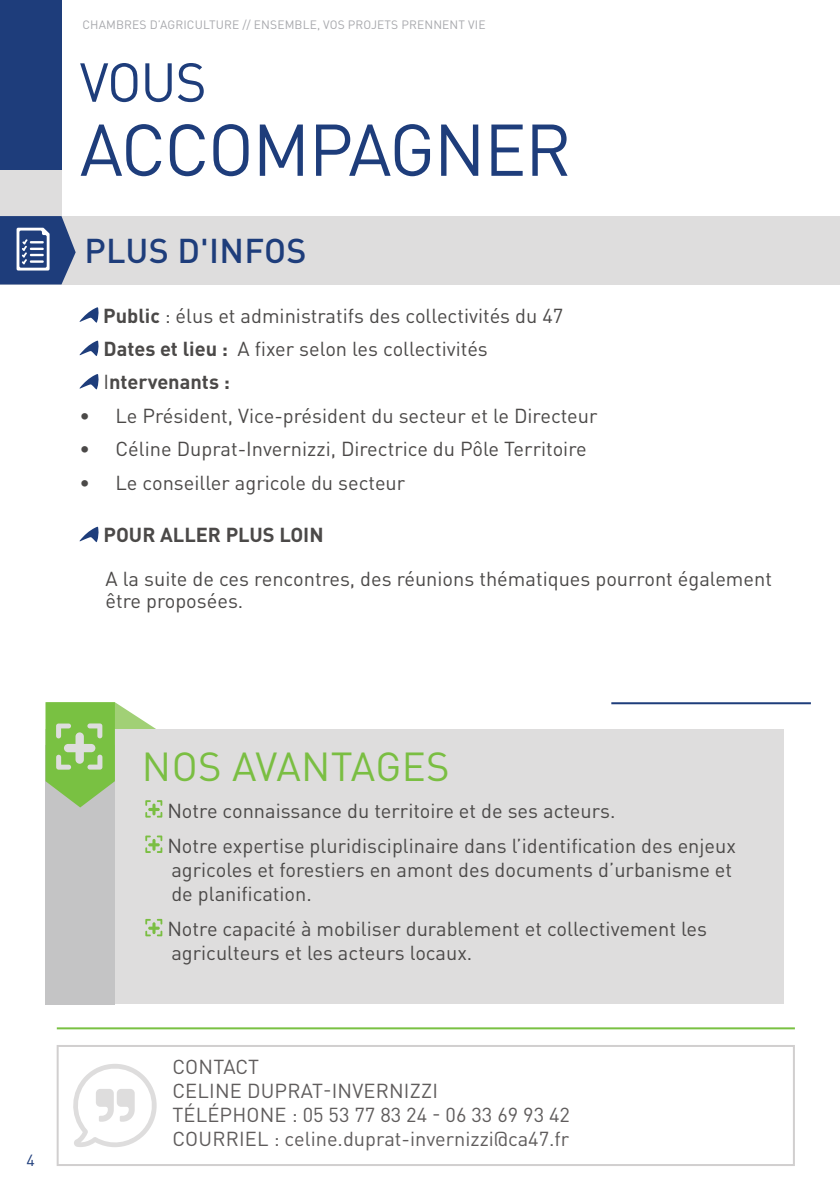
<style>
.page{position:relative;width:840px;height:1191px;background:#fff}
.page>*{position:absolute;margin:0;border:0;box-sizing:border-box;transform-origin:0 0}
.t1{font:72px "DIN Pro";letter-spacing:-.02em;color:#1e3d7b}
.t2{font:54px "DIN Pro";color:#1e3d7b}
.t3{font:40px "DIN Pro";letter-spacing:.01em;color:#7abe42}
.t4{font:500 34px "DIN Pro";letter-spacing:.01em;color:#1e3d7b}
.t5{font:20px/33.4px "DIN Pro";color:#4b4948}
.t6{font:20px/24px "DIN Pro";letter-spacing:.01em;color:#5f5c5c}
.t7{font:700 20px "DIN Pro";color:#4b4948}
.t8{font:16px "DIN Pro";color:#1e3d7b}
.t9{font:12px "DIN Pro";letter-spacing:.01em;color:#a8a9ad}
.s1{font-weight:700}
</style>
<div class="page">
<div style="left:0;top:0;width:61px;height:170px;background:#1e3d7b"></div>
<hr style="left:839px;top:0;width:1px;height:170px;background:#1e3d7b">
<div style="left:0;top:170px;width:61px;height:46px;background:#dedddd"></div>
<div style="left:0;top:216px;width:839px;height:68px;background:#dedddd"></div>
<svg style="left:79px;top:307px;width:20px;height:16px"></svg>
<svg style="left:79px;top:340px;width:20px;height:16px"></svg>
<svg style="left:79px;top:374px;width:20px;height:15px"></svg>
<svg style="left:79px;top:526px;width:20px;height:16px"></svg>
<svg style="left:0;top:216px;width:76px;height:68px;background:#4a6293"></svg>
<div style="left:57px;top:1045px;width:737px;height:121px;border:2px solid #d1cfcf"></div>
<svg style="left:115px;top:702px;width:41px;height:27px"></svg>
<div style="left:45px;top:729px;width:738px;height:275px;background:#dedddd"></div>
<div style="left:45px;top:745px;width:70px;height:259px;background:#c4c4c5"></div>
<svg style="left:45px;top:702px;width:70px;height:105px;background:#8fc465"></svg>
<svg style="left:145px;top:800px;width:17px;height:17px"></svg>
<svg style="left:145px;top:835px;width:17px;height:18px"></svg>
<svg style="left:145px;top:919px;width:17px;height:17px"></svg>
<hr style="left:57px;top:1027px;width:737px;height:2px;background:#79c142">
<hr style="left:611px;top:702px;width:199px;height:2px;background:#1e3d7b">
<svg style="left:73px;top:1064px;width:83px;height:83px"></svg>
<p class="t9" style="left:82px;top:17px;width:404px">Chambres d’agriculture // Ensemble, vos projets prennent vie</p>
<h2 class="t2" style="left:80px;top:46px;width:128px">vous</h2>
<h1 class="t1" style="left:80px;top:101px;width:493px">Accompagner</h1>
<h3 class="t4" style="left:84px;top:228px;width:221px">PLUS D'I NFOS</h3>
<p class="t5" style="left:103px;top:298px;width:461px"><span class="s1">Public</span> : élus et administratifs des collectivités du 47<br><span class="s1">Dates et lieu :</span> A fixer selon les collectivités<br>I <span class="s1">ntervenants :</span></p>
<p class="t5" style="left:79px;top:398px;width:519px">• Le Président, Vice-président du secteur et le Directeur</p>
<p class="t5" style="left:79px;top:431px;width:508px">• Céline Duprat-I nvernizzi, Directrice du Pôle Territoire</p>
<p class="t5" style="left:79px;top:465px;width:327px">• Le conseiller agricole du secteur</p>
<p class="t7" style="left:103px;top:521px;width:27px">POUR</p>
<p class="t7" style="left:160px;top:521px;width:14px">ALLER</p>
<p class="t7" style="left:225px;top:521px;width:25px">PLUS</p>
<p class="t7" style="left:279px;top:521px;width:46px">LOI N</p>
<p class="t5" style="left:105px;top:567px;width:667px;line-height:22px">A la suite de ces rencontres, des réunions thématiques pourront également être proposées.</p>
<p class="t8" style="left:27px;top:1149px;width:10px">4</p>
<h3 class="t3" style="left:142px;top:739px;width:234px">N os avantage</h3>
<h3 class="t3" style="left:426px;top:739px;width:25px">s</h3>
<p class="t5" style="left:167px;top:792px;width:570px;line-height:35.4px">N otre connaissance du territoire et de ses acteurs.<br>Notre expertise pluridisciplinaire dans l’identification des enjeux</p>
<p class="t5" style="left:171px;top:857px;width:562px;line-height:24px">agricoles et forestiers en amont des documents d’urbanisme et de planification.</p>
<p class="t5" style="left:167px;top:916px;width:541px;line-height:24px">N otre capacité à mobiliser durablement et collectivement les agriculteurs et les acteurs locaux.</p>
<p class="t6" style="left:172px;top:1053px;width:399px;text-indent:51px">ACT<br>celine duprat-invernizzi<br>TéléphonE : 05 53 77 83 24 - 06 33 69 93 42<br>Courriel : celine.duprat-invernizzi@ca47.fr</p>
<p class="t6" style="left:172px;top:1053px;width:14px">CONT</p>
</div>
